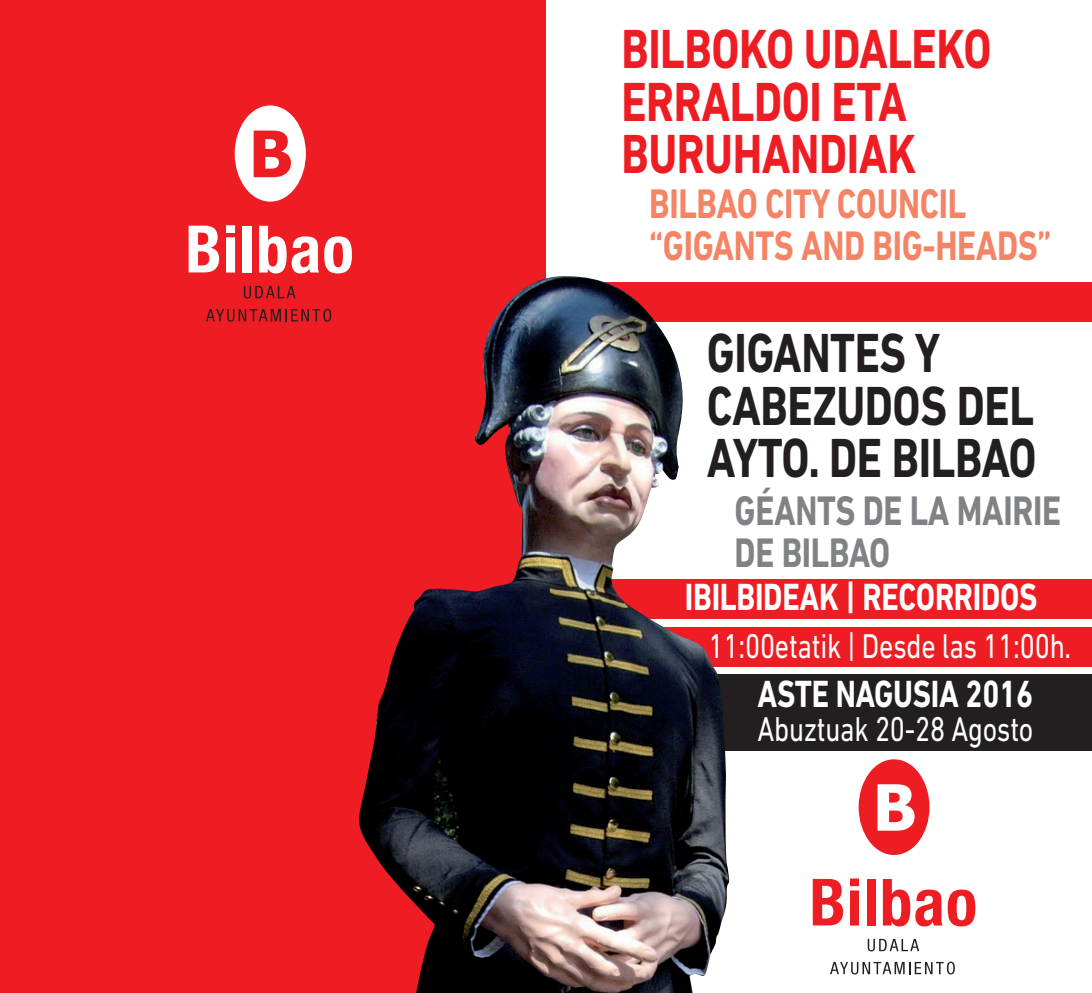
<style>
.page{position:relative;width:1092px;height:993px;background:#fff}
.page>*{position:absolute;margin:0;border:0;box-sizing:border-box;transform-origin:0 0}
.t1{font:700 56px/52.5px "DIN Next LT Pro";letter-spacing:-.01em;color:#ee1d23;scale:.8 1}
.t2{font:700 56px/52.5px "DIN Next LT Pro";letter-spacing:-.01em;color:#231f20;scale:.8 1}
.t3{font:700 42px/42px "DIN Next LT Pro";letter-spacing:-.01em;color:#f48465;scale:.8 1}
.t4{font:700 42px/42px "DIN Next LT Pro";letter-spacing:-.01em;color:#808285;scale:.8 1}
.t5{font:700 38.5px "DIN Next LT Pro";letter-spacing:-.01em;color:#fff;scale:.8 1}
.t6{font:35px "DIN Next LT Pro";letter-spacing:-.01em;color:#fff;scale:.8 1}
</style>
<div class="page">
<div style="left:0;top:0;width:546px;height:992px;background:#ee1d23"></div>
<div style="left:546px;top:578px;width:545px;height:40px;background:#ee1d23"></div>
<div style="left:546px;top:674px;width:545px;height:77px;background:#231f20"></div>
<div style="left:546px;top:282px;width:545px;height:40px;background:#ee1d23"></div>
<div style="left:546px;top:627px;width:545px;height:39px;background:#ee1d23"></div>
<img style="left:359px;top:276px;width:371px;height:716px">
<svg style="left:858px;top:759px;width:71px;height:95px"></svg>
<svg style="left:812px;top:878px;width:31px;height:47px"></svg>
<div style="left:850px;top:890px;width:8px;height:35px;background:#ee1d23"></div>
<div style="left:850px;top:878px;width:8px;height:7px;background:#ee1d23"></div>
<div style="left:866px;top:878px;width:9px;height:47px;background:#ee1d23"></div>
<svg style="left:882px;top:879px;width:93px;height:47px"></svg>
<svg style="left:830px;top:961px;width:113px;height:13px"></svg>
<svg style="left:946px;top:961px;width:8px;height:13px"></svg>
<svg style="left:948px;top:962px;width:5px;height:10px"></svg>
<svg style="left:867px;top:938px;width:52px;height:13px"></svg>
<svg style="left:235px;top:105px;width:71px;height:96px"></svg>
<svg style="left:189px;top:225px;width:30px;height:47px"></svg>
<div style="left:226px;top:237px;width:9px;height:35px;background:#fff"></div>
<div style="left:226px;top:225px;width:9px;height:8px;background:#fff"></div>
<div style="left:243px;top:226px;width:9px;height:46px;background:#fff"></div>
<svg style="left:259px;top:226px;width:93px;height:47px"></svg>
<svg style="left:206px;top:309px;width:114px;height:12px"></svg>
<svg style="left:323px;top:309px;width:8px;height:12px"></svg>
<div style="left:325px;top:310px;width:5px;height:10px;background:#ee1d23;border-radius:50%"></div>
<svg style="left:244px;top:286px;width:51px;height:12px"></svg>
<h1 class="t1" style="left:621px;top:23px;width:464px">BILBOKO UDALEKO<br>ERRALDOI ETA<br>BURUHANDIAK</h1>
<p class="t3" style="left:649px;top:183px;width:504px">BILBAO CITY COUNCIL “GIGANTS AND BIG-HEADS”</p>
<h1 class="t2" style="left:706px;top:326px;width:414px">GIGANTES Y<br>CABEZUDOS DEL<br>AYTO. DE BILBAO</h1>
<p class="t4" style="left:734px;top:489px;width:409px">GÉANTS DE LA MAIRIE<br>DE BILBAO</p>
<p class="t5" style="left:685px;top:574px;width:442px">IBILBIDEAK | RECORRIDOS</p>
<p class="t6" style="left:708px;top:626px;width:454px">11:00etatik | Desde las 11:00h.</p>
<p class="t5" style="left:757px;top:671px;width:346px">ASTE NAGUSIA 2016</p>
<p class="t6" style="left:757px;top:709px;width:346px">Abuztuak 20-28 Agosto</p>
</div>
